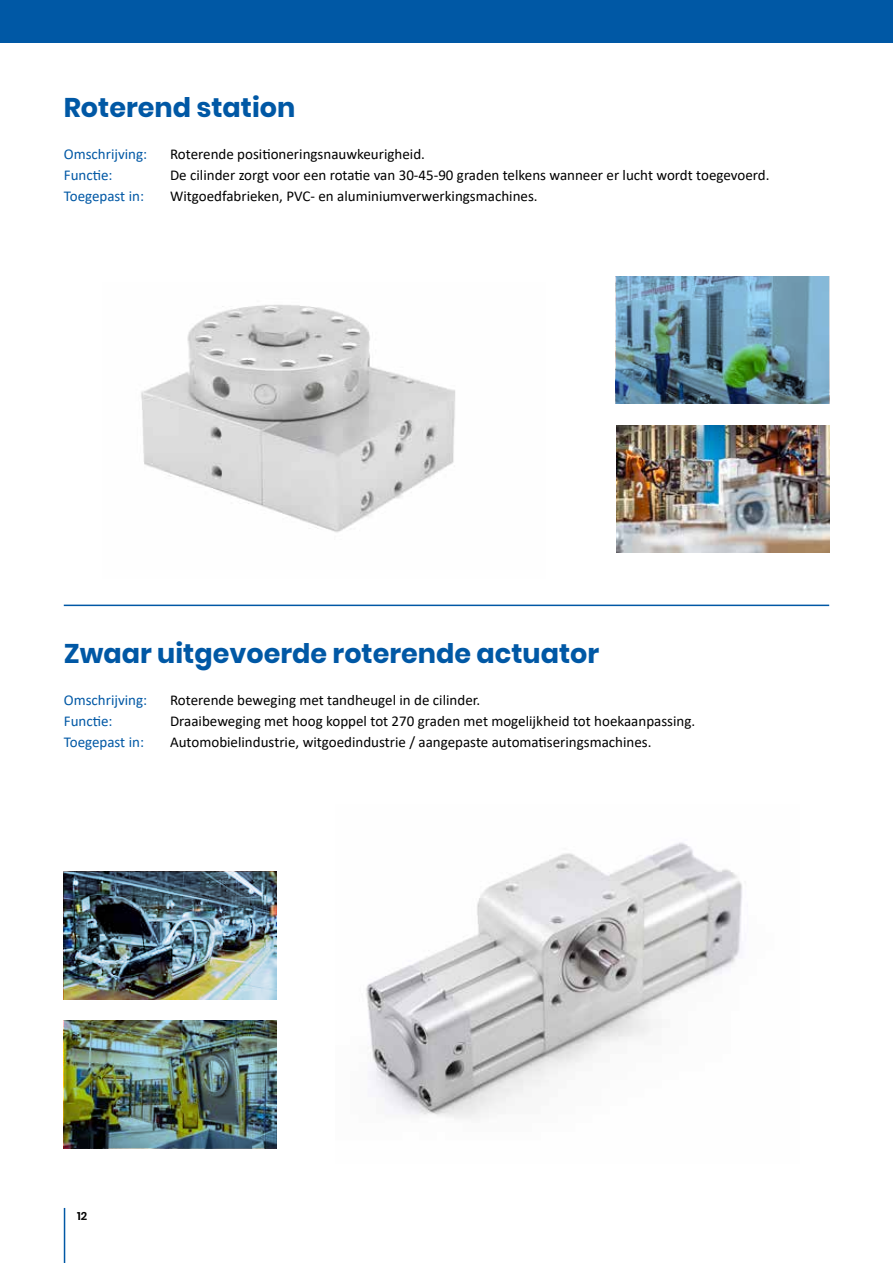
<style>
.page{position:relative;width:893px;height:1263px;background:#fff}
.page>*{position:absolute;margin:0;border:0;box-sizing:border-box;transform-origin:0 0}
.t1{font:700 27px "Poppins";color:#0058a5}
.t2{font:15px "Calibri";color:#000}
.t3{font:15px "Calibri";color:#0058a5}
.t4{font:600 11.25px "Poppins";color:#000}
</style>
<div class="page">
<img style="left:141px;top:304px;width:314px;height:229px">
<img style="left:366px;top:842px;width:376px;height:277px">
<hr style="left:64px;top:1208px;width:1px;height:55px;background:#0058a5">
<div style="left:0;top:0;width:893px;height:43px;background:#0058a5"></div>
<img style="left:617px;top:425px;width:212px;height:128px">
<img style="left:64px;top:872px;width:212px;height:127px">
<hr style="left:64px;top:605px;width:765px;height:1px;background:#0058a5">
<img style="left:617px;top:276px;width:212px;height:128px">
<img style="left:64px;top:1020px;width:212px;height:128px">
<h1 class="t1" style="left:64px;top:92px;width:233px">Roterend station</h1>
<p class="t3" style="left:64px;top:144px;width:85px">Omschrijving:</p>
<p class="t2" style="left:170px;top:144px;width:256px">Roterende positioneringsnauwkeurigheid.</p>
<p class="t3" style="left:64px;top:165px;width:50px">Functie:</p>
<p class="t2" style="left:170px;top:165px;width:601px">De cilinder zorgt voor een rotatie van 30-45-90 graden telkens wanneer er lucht wordt toegevoerd.</p>
<p class="t3" style="left:64px;top:186px;width:82px">Toegepast in:</p>
<p class="t2" style="left:170px;top:186px;width:369px">Witgoedfabrieken, PVC- en aluminiumverwerkingsmachines.</p>
<h1 class="t1" style="left:64px;top:638px;width:537px">Zwaar uitgevoerde roterende actuator</h1>
<p class="t3" style="left:64px;top:690px;width:85px">Omschrijving:</p>
<p class="t2" style="left:170px;top:690px;width:312px">Roterende beweging met tandheugel in de cilinder.</p>
<p class="t3" style="left:64px;top:711px;width:50px">Functie:</p>
<p class="t2" style="left:170px;top:711px;width:527px">Draaibeweging met hoog koppel tot 270 graden met mogelijkheid tot hoekaanpassing.</p>
<p class="t3" style="left:64px;top:732px;width:82px">Toegepast in:</p>
<p class="t2" style="left:170px;top:732px;width:483px">Automobielindustrie, witgoedindustrie / aangepaste automatiseringsmachines.</p>
<p class="t4" style="left:77px;top:1209px;width:12px">12</p>
</div>
